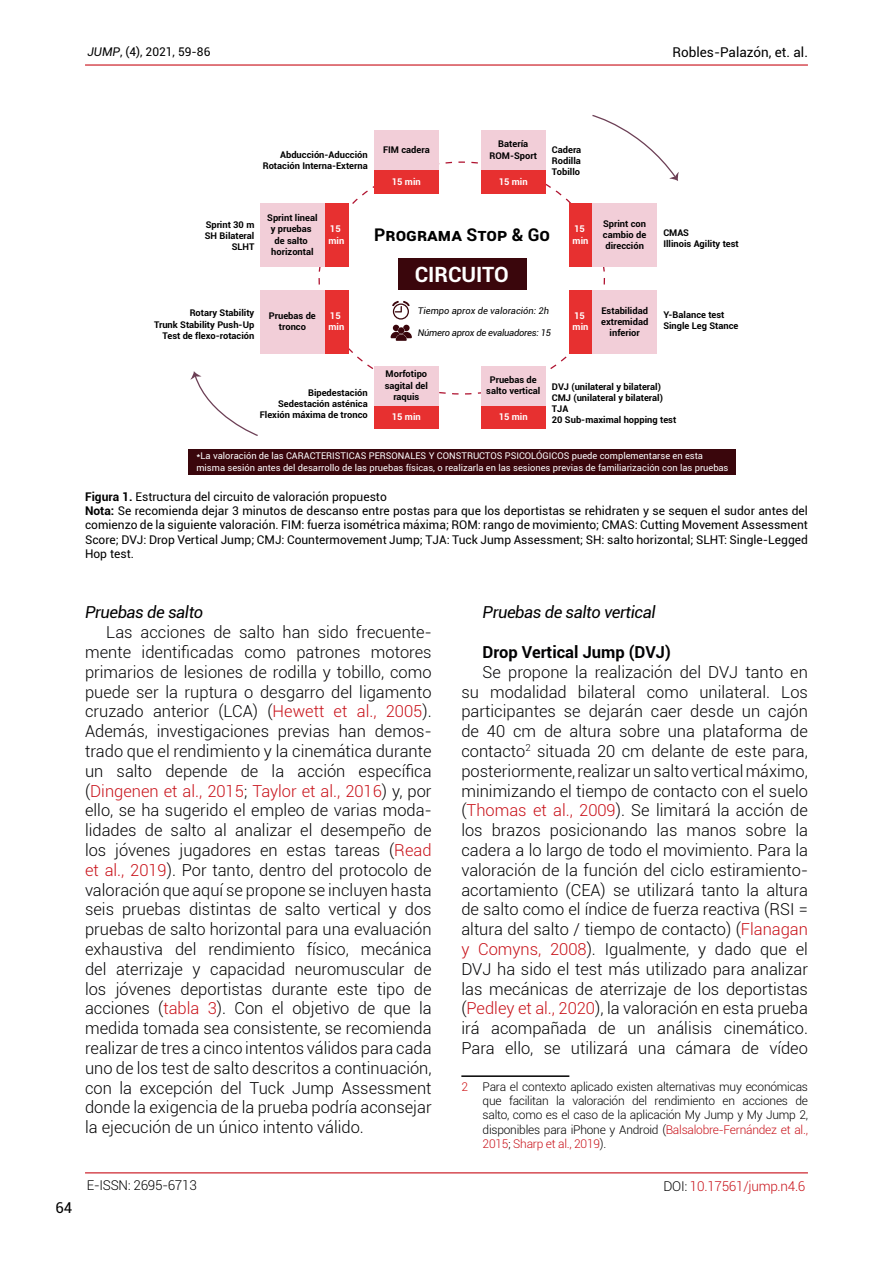
<style>
.page{position:relative;width:893px;height:1263px;background:#fff}
.page>*{position:absolute;margin:0;border:0;box-sizing:border-box;transform-origin:0 0}
.t1{font:700 21.3px "Roboto";color:#fff}
.t2{font:700 17.7px "Roboto";color:#000}
.t3{font:300 16.5px/19.8px "Roboto";color:#020203;text-align:justify}
.t4{font:italic 16.5px "Roboto";letter-spacing:-.025em;color:#000}
.t5{font:700 16.5px "Roboto";color:#020203}
.t6{font:15px "Roboto";color:#000}
.t7{font:300 13.5px "Roboto";letter-spacing:-.02em;color:#c81119}
.t8{font:13.5px "Roboto";color:#000}
.t9{font:300 13.5px "Roboto";letter-spacing:-.02em;color:#000}
.t10{font:12px/14.4px "Roboto";color:#000}
.t11{font:300 12px/14.4px "Roboto";letter-spacing:-.02em;color:#000;text-align:justify}
.t12{font:700 9.3px/11.2px "Roboto";color:#000;text-align:center}
.t13{font:9.3px/11.2px "Roboto";color:#fff}
.t14{font:700 9.3px/11.2px "Roboto";color:#fff}
.t15{font:italic 9.3px "Roboto";letter-spacing:-.025em;color:#000}
.t16{font:italic 9.3px "Roboto";color:#000}
.s1{font-style:italic}
.s2{font-weight:700}
.s3{color:#c81119}
.s4{color:#cd1013}
.s5{color:#000}
</style>
<div class="page">
<hr style="left:85px;top:64px;width:723px;height:2px;background:#c8101a">
<hr style="left:85px;top:1172px;width:723px;height:1px;background:#c8101a">
<div style="left:374px;top:130px;width:65px;height:40px;background:#f2ced8"></div>
<div style="left:374px;top:170px;width:65px;height:23px;background:#e73030"></div>
<div style="left:398px;top:258px;width:128px;height:31px;background:#3a060c"></div>
<div style="left:188px;top:449px;width:547px;height:26px;background:#3a060c"></div>
<div style="left:481px;top:170px;width:64px;height:23px;background:#e73030"></div>
<div style="left:481px;top:406px;width:64px;height:23px;background:#e73030"></div>
<div style="left:374px;top:406px;width:65px;height:23px;background:#e73030"></div>
<div style="left:325px;top:204px;width:23px;height:63px;background:#e73030"></div>
<div style="left:325px;top:291px;width:23px;height:63px;background:#e73030"></div>
<div style="left:569px;top:291px;width:23px;height:63px;background:#e73030"></div>
<div style="left:569px;top:204px;width:23px;height:63px;background:#e73030"></div>
<div style="left:481px;top:130px;width:64px;height:40px;background:#f2ced8"></div>
<div style="left:481px;top:366px;width:64px;height:40px;background:#f2ced8"></div>
<div style="left:374px;top:366px;width:65px;height:40px;background:#f2ced8"></div>
<div style="left:592px;top:204px;width:65px;height:63px;background:#f2ced8"></div>
<div style="left:592px;top:291px;width:65px;height:63px;background:#f2ced8"></div>
<div style="left:260px;top:204px;width:65px;height:63px;background:#f2ced8"></div>
<div style="left:260px;top:291px;width:65px;height:63px;background:#f2ced8"></div>
<svg style="left:190px;top:371px;width:68px;height:65px"></svg>
<svg style="left:592px;top:115px;width:87px;height:66px"></svg>
<svg style="left:391px;top:301px;width:21px;height:40px"></svg>
<hr style="left:461px;top:1075px;width:108px;height:2px;background:#000">
<p class="t10" style="left:87px;top:44px;width:125px"><span class="s1">JUMP</span>, (4), 2021, 59-86</p>
<p class="t8" style="left:673px;top:43px;width:137px">Robles-Palazón, et. al.</p>
<p class="t12" style="left:263px;top:149px;width:106px;text-align:right">Abducción-Aducción<br>Rotación Interna-Externa</p>
<p class="t12" style="left:490px;top:138px;width:49px">Batería<br>ROM-Sport</p>
<p class="t12" style="left:383px;top:144px;width:48px">FIM cadera</p>
<p class="t14" style="left:392px;top:175px;width:30px">15 min</p>
<p class="t14" style="left:499px;top:175px;width:30px">15 min</p>
<p class="t12" style="left:552px;top:143px;width:31px;text-align:justify">Cadera Rodilla Tobillo</p>
<p class="t12" style="left:205px;top:218px;width:51px;text-align:right">Sprint 30 m<br>SH Bilateral<br>SLHT</p>
<p class="t12" style="left:267px;top:212px;width:52px">Sprint lineal y pruebas de salto horizontal</p>
<p class="t14" style="left:329px;top:223px;width:17px">15 min</p>
<p class="t12" style="left:154px;top:307px;width:102px;text-align:right">Rotary Stability<br>Trunk Stability Push-Up<br>Test de flexo-rotación</p>
<p class="t12" style="left:269px;top:310px;width:48px">Pruebas de tronco</p>
<p class="t14" style="left:329px;top:310px;width:17px">15 min</p>
<p class="t2" style="left:374px;top:223px;width:177px">PROGRAMA STOP &amp; GO</p>
<p class="t1" style="left:415px;top:259px;width:95px">CIRCUITO</p>
<p class="t16" style="left:418px;top:304px;width:133px">Tiempo aprox de valoración: 2h</p>
<p class="t15" style="left:418px;top:326px;width:135px">Número aprox de evaluadores: 15</p>
<p class="t14" style="left:573px;top:223px;width:17px">15 min</p>
<p class="t14" style="left:573px;top:310px;width:17px">15 min</p>
<p class="t12" style="left:603px;top:217px;width:45px;text-align:justify">Sprint con cambio de dirección</p>
<p class="t12" style="left:601px;top:304px;width:49px">Estabilidad extremidad inferior</p>
<p class="t12" style="left:663px;top:227px;width:77px;text-align:left">CMAS<br>Illinois Agility test</p>
<p class="t12" style="left:663px;top:309px;width:77px;text-align:left">Y-Balance test<br>Single Leg Stance</p>
<p class="t12" style="left:260px;top:386px;width:109px;text-align:right">Bipedestación<br>Sedestación asténica<br>Flexión máxima de tronco</p>
<p class="t12" style="left:385px;top:368px;width:45px">Morfotipo sagital del raquis</p>
<p class="t12" style="left:486px;top:374px;width:56px">Pruebas de salto vertical</p>
<p class="t14" style="left:392px;top:411px;width:30px">15 min</p>
<p class="t14" style="left:499px;top:411px;width:30px">15 min</p>
<p class="t12" style="left:552px;top:380px;width:126px;text-align:left">DVJ (unilateral y bilateral)<br>CMJ (unilateral y bilateral)<br>TJA<br>20 Sub-maximal hopping test</p>
<p class="t13" style="left:196px;top:450px;width:534px">*La valoración de las CARACTERISTICAS PERSONALES Y CONSTRUCTOS PSICOLÓGICOS puede complementarse en esta misma sesión antes del desarrollo de las pruebas físicas, o realizarla en las sesiones previas de familiarización con las pruebas</p>
<p class="t10" style="left:85px;top:489px;width:724px"><span class="s2">Figura 1.</span> Estructura del circuito de valoración propuesto<br><span class="s2">Nota:</span> Se recomienda dejar 3 minutos de descanso entre postas para que los deportistas se rehidraten y se sequen el sudor antes del comienzo de la siguiente valoración. FIM: fuerza isométrica máxima; ROM: rango de movimiento; CMAS: Cutting Movement Assessment Score; DVJ: Drop Vertical Jump; CMJ: Countermovement Jump; TJA: Tuck Jump Assessment; SH: salto horizontal; SLHT: Single-Legged Hop test.</p>
<p class="t6" style="left:55px;top:1197px;width:18px">64</p>
<p class="t4" style="left:85px;top:601px;width:120px">Pruebas de salto</p>
<p class="t3" style="left:85px;top:622px;width:348px;text-indent:21px">Las acciones de salto han sido frecuente&shy;mente identificadas como patrones motores primarios de lesiones de rodilla y tobillo, como puede ser la ruptura o desgarro del ligamento cruzado anterior (LCA) (<span class="s3">Hewett et al., 2005</span>).<br>Además, investigaciones previas han demos&shy;trado que el rendimiento y la cinemática durante un salto depende de la acción específica (<span class="s3">Dingenen et al., 2015</span>; <span class="s3">Taylor et al., 2016</span>) y, por ello, se ha sugerido el empleo de varias moda&shy;lidades de salto al analizar el desempeño de los jóvenes jugadores en estas tareas (<span class="s3">Read et al., 2019</span>). Por tanto, dentro del protocolo de valoración que aquí se propone se incluyen hasta seis pruebas distintas de salto vertical y dos pruebas de salto horizontal para una evaluación exhaustiva del rendimiento físico, mecánica del aterrizaje y capacidad neuromuscular de los jóvenes deportistas durante este tipo de acciones (<span class="s3">tabla 3</span>). Con el objetivo de que la medida tomada sea consistente, se recomienda realizar de tres a cinco intentos válidos para cada uno de los test de salto descritos a continuación, con la excepción del Tuck Jump Assessment donde la exigencia de la prueba podría aconsejar la ejecución de un único intento válido.</p>
<p class="t4" style="left:483px;top:601px;width:174px">Pruebas de salto vertical</p>
<p class="t5" style="left:483px;top:640px;width:190px">Drop Vertical Jump (DVJ)</p>
<p class="t3" style="left:461px;top:661px;width:348px;text-indent:21px">Se propone la realización del DVJ tanto en su modalidad bilateral como unilateral. Los participantes se dejarán caer desde un cajón de 40 cm de altura sobre una plataforma de contacto<sup>2</sup> situada 20 cm delante de este para, posteriormente, realizar un salto vertical máximo, minimizando el tiempo de contacto con el suelo (<span class="s3">Thomas et al., 2009</span>). Se limitará la acción de los brazos posicionando las manos sobre la cadera a lo largo de todo el movimiento. Para la valoración de la función del ciclo estiramiento&shy;acortamiento (CEA) se utilizará tanto la altura de salto como el índice de fuerza reactiva (RSI = altura del salto / tiempo de contacto) (<span class="s3">Flanagan y Comyns, 2008</span>). Igualmente, y dado que el DVJ ha sido el test más utilizado para analizar las mecánicas de aterrizaje de los deportistas (<span class="s3">Pedley et al., 2020</span>), la valoración en esta prueba irá acompañada de un análisis cinemático.<br>Para ello, se utilizará una cámara de vídeo</p>
<p class="t11" style="left:483px;top:1079px;width:327px;text-indent:-21px"><span class="s4">2</span> Para el contexto aplicado existen alternativas muy económicas que facilitan la valoración del rendimiento en acciones de salto, como es el caso de la aplicación My Jump y My Jump 2, disponibles para iPhone y Android (<span class="s3">Balsalobre-Fernández et al., 2015</span>; <span class="s3">Sharp et al., 2019</span>).</p>
<p class="t9" style="left:87px;top:1176px;width:111px">E-ISSN: 2695-6713</p>
<p class="t7" style="left:663px;top:1176px;width:144px"><span class="s5">DOI:</span> 10.17561/jump.n4.6</p>
</div>
